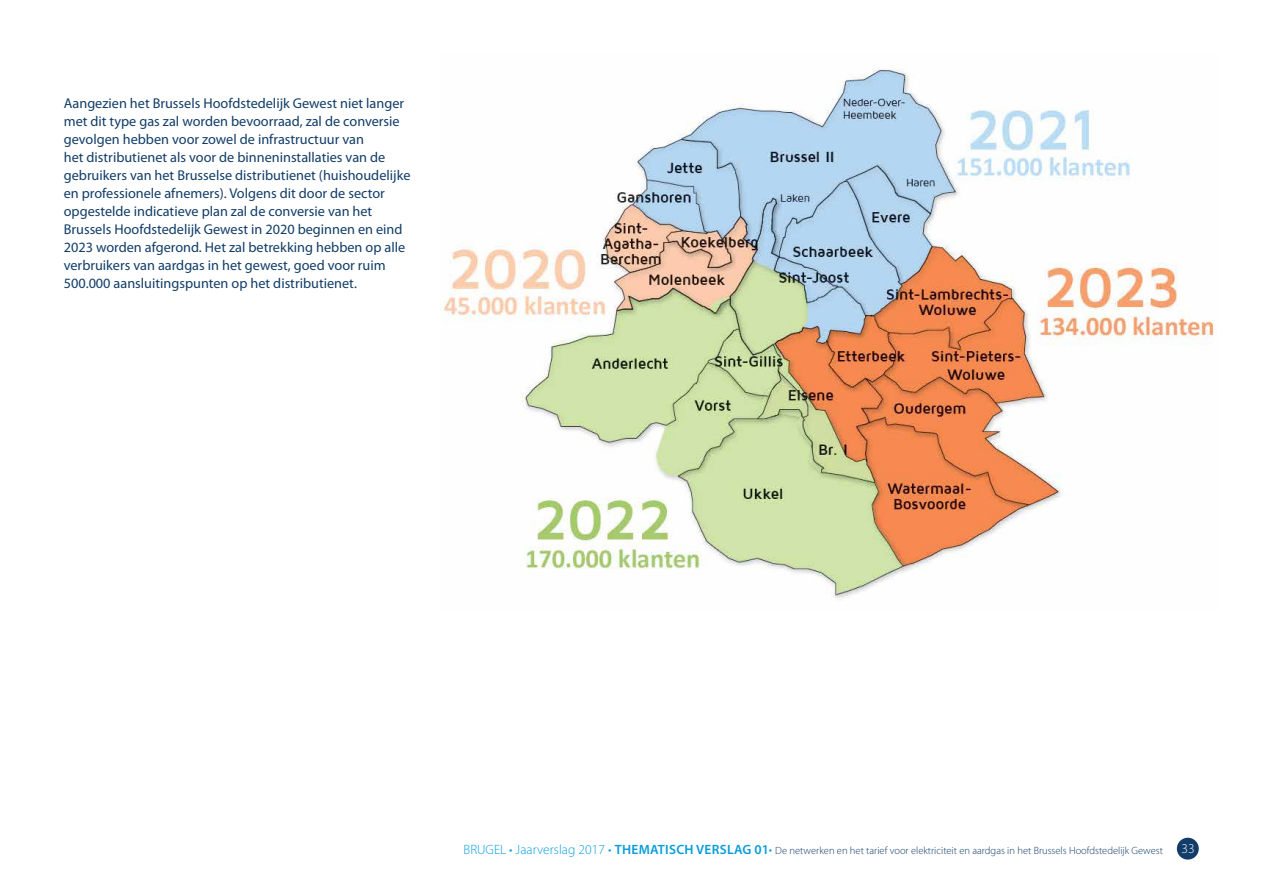
<style>
.page{position:relative;width:1263px;height:893px;background:#fff}
.page>*{position:absolute;margin:0;border:0;box-sizing:border-box;transform-origin:0 0}
.t1{font:14.25px/18px "Myriad Pro";color:#123d68}
.t2{font:300 13.5px "Myriad Pro";color:#fff}
.t3{font:300 10.5px "Myriad Pro";color:#123d68}
.s1{font-size:13.5px;color:#089dd9}
.s2{font-weight:600;font-size:13.5px;color:#089dd9}
</style>
<div class="page">
<img style="left:441px;top:63px;width:773px;height:536px">
<div style="left:1177px;top:838px;width:22px;height:22px;background:#123d68;border-radius:50%"></div>
<p class="t1" style="left:64px;top:95px;width:348px">Aangezien het Brussels Hoofdstedelijk Gewest niet langer met dit type gas zal worden bevoorraad, zal de conversie gevolgen hebben voor zowel de infrastructuur van<br>het distributienet als voor de binneninstallaties van de gebruikers van het Brusselse distributienet (huishoudelijke en professionele afnemers). Volgens dit door de sector opgestelde indicatieve plan zal de conversie van het Brussels Hoofdstedelijk Gewest in 2020 beginnen en eind 2023 worden afgerond. Het zal betrekking hebben op alle verbruikers van aardgas in het gewest, goed voor ruim 500.000 aansluitingspunten op het distributienet.</p>
<p class="t3" style="left:463px;top:844px;width:701px"><span class="s1">BRUGEL • Jaarverslag 2017 •</span> <span class="s2">THEMATISCH VERSLAG 01</span><span class="s1">•</span> De netwerken en het tarief voor elektriciteit en aardgas in het Brussels Hoofdstedelijk Gewest</p>
<p class="t2" style="left:1181px;top:841px;width:15px">33</p>
</div>
